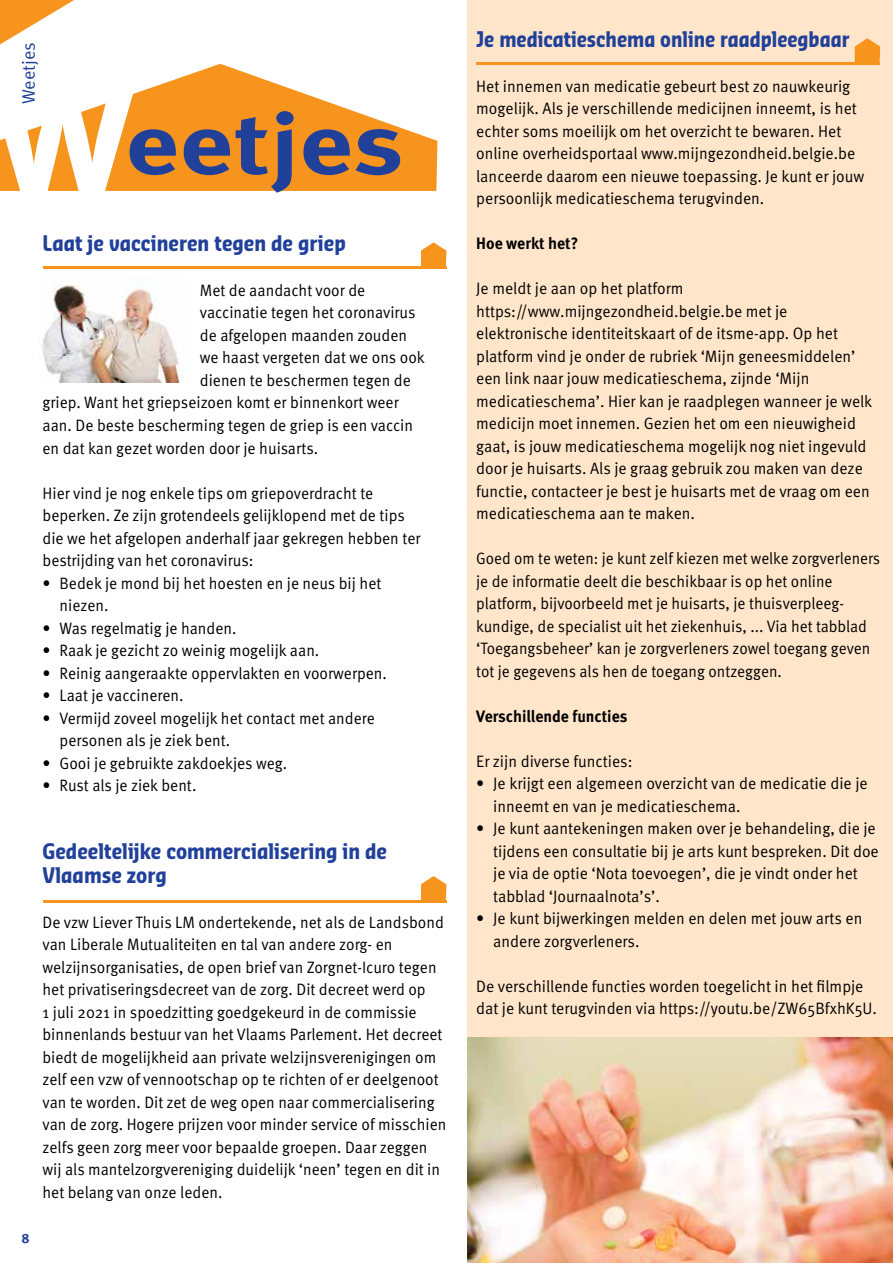
<style>
.page{position:relative;width:893px;height:1263px;background:#fff}
.page>*{position:absolute;margin:0;border:0;box-sizing:border-box;transform-origin:0 0}
.t1{font:700 85.2px "Meta Pro";color:#21409a;scale:1.23 1}
.t2{font:700 21px/24px "Sansa Con Pro";color:#21409a;scale:.94 1}
.t3{font:700 21px "Sansa Con Pro";color:#21409a;scale:.91 1}
.t4{font:18px "Meta Pro Norm";letter-spacing:-.005em;color:#21409a}
.t5{font:16.5px/22.5px "Meta Pro Norm";color:#000;scale:.94 1}
.t6{font:16.5px/22.5px "Meta Pro Norm";color:#000;scale:.95 1}
.t7{font:16.5px/22.5px "Meta Pro Norm";color:#000;scale:.92 1}
.t8{font:700 16.5px "Meta Pro";color:#000;scale:.95 1}
.t9{font:700 13.5px "Meta Pro";color:#21409a}
.s1{font-size:141.15px;color:#fff}
</style>
<div class="page">
<div style="left:468px;top:0;width:425px;height:1263px;background:#ffe6ca"></div>
<img style="left:468px;top:1037px;width:425px;height:226px">
<svg style="left:0;top:0;width:74px;height:44px"></svg>
<svg style="left:0;top:64px;width:437px;height:127px;fill:#f7941e"></svg>
<svg style="left:421px;top:242px;width:25px;height:25px"></svg>
<hr style="left:43px;top:267px;width:403px;height:2px;background:#f7941e">
<svg style="left:855px;top:38px;width:25px;height:25px"></svg>
<hr style="left:476px;top:63px;width:404px;height:2px;background:#f7941e">
<img style="left:41px;top:284px;width:141px;height:99px">
<svg style="left:421px;top:876px;width:25px;height:24px"></svg>
<hr style="left:43px;top:900px;width:403px;height:2px;background:#f7941e">
<p class="t4" style="left:15px;top:104px;width:63px;rotate:-90deg">Weetjes</p>
<h1 class="t1" style="left:-9px;top:78px;width:337px"><span class="s1">W</span>eetjes</h1>
<p class="t2" style="left:43px;top:231px;width:324px">Laat je vaccineren tegen de griep</p>
<p class="t5" style="left:200px;top:278px;width:177px">Met de aandacht voor de</p>
<p class="t5" style="left:200px;top:300px;width:231px">vaccinatie tegen het coronavirus</p>
<p class="t5" style="left:200px;top:323px;width:222px">de afgelopen maanden zouden</p>
<p class="t5" style="left:200px;top:345px;width:241px">we haast vergeten dat we ons ook</p>
<p class="t5" style="left:200px;top:368px;width:226px">dienen te beschermen tegen de</p>
<p class="t5" style="left:43px;top:390px;width:380px">griep. Want het griepseizoen komt er binnenkort weer</p>
<p class="t5" style="left:43px;top:413px;width:396px">aan. De beste bescherming tegen de griep is een vaccin</p>
<p class="t5" style="left:43px;top:435px;width:295px">en dat kan gezet worden door je huisarts.</p>
<p class="t5" style="left:43px;top:480px;width:404px">Hier vind je nog enkele tips om griepoverdracht te beperken. Ze zijn grotendeels gelijklopend met de tips die we het afgelopen anderhalf jaar gekregen hebben ter bestrijding van het coronavirus:</p>
<p class="t5" style="left:60px;top:570px;width:344px;text-indent:-17px">• Bedek je mond bij het hoesten en je neus bij het niezen.</p>
<p class="t5" style="left:43px;top:615px;width:208px">• Was regelmatig je handen.</p>
<p class="t5" style="left:43px;top:638px;width:296px">• Raak je gezicht zo weinig mogelijk aan.</p>
<p class="t5" style="left:43px;top:660px;width:368px">• Reinig aangeraakte oppervlakten en voorwerpen.</p>
<p class="t5" style="left:43px;top:683px;width:152px">• Laat je vaccineren.</p>
<p class="t5" style="left:60px;top:705px;width:337px;text-indent:-17px">• Vermijd zoveel mogelijk het contact met andere personen als je ziek bent.</p>
<p class="t5" style="left:43px;top:750px;width:262px">• Gooi je gebruikte zakdoekjes weg.</p>
<p class="t5" style="left:43px;top:773px;width:165px">• Rust als je ziek bent.</p>
<p class="t9" style="left:21px;top:1228px;width:10px">8</p>
<p class="t2" style="left:43px;top:839px;width:368px">Gedeeltelijke commercialisering in de<br>Vlaamse zorg</p>
<p class="t5" style="left:43px;top:910px;width:431px">De vzw Liever Thuis LM ondertekende, net als de Landsbond van Liberale Mutualiteiten en tal van andere zorg- en welzijnsorganisaties, de open brief van Zorgnet-Icuro tegen het privatiseringsdecreet van de zorg. Dit decreet werd op<br>1 juli 2021 in spoedzitting goedgekeurd in de commissie binnenlands bestuur van het Vlaams Parlement. Het decreet biedt de mogelijkheid aan private welzijnsverenigingen om zelf een vzw of vennootschap op te richten of er deelgenoot van te worden. Dit zet de weg open naar commercialisering van de zorg. Hogere prijzen voor minder service of misschien zelfs geen zorg meer voor bepaalde groepen. Daar zeggen wij als mantelzorgvereniging duidelijk ‘neen’ tegen en dit in het belang van onze leden.</p>
<p class="t3" style="left:476px;top:25px;width:412px">Je medicatieschema online raadpleegbaar</p>
<p class="t6" style="left:476px;top:74px;width:410px">Het innemen van medicatie gebeurt best zo nauwkeurig mogelijk. Als je verschillende medicijnen inneemt, is het echter soms moeilijk om het overzicht te bewaren. Het online overheidsportaal www.mijngezondheid.belgie.be lanceerde daarom een nieuwe toepassing. Je kunt er jouw persoonlijk medicatieschema terugvinden.</p>
<p class="t8" style="left:476px;top:231px;width:109px">Hoe werkt het?</p>
<p class="t6" style="left:476px;top:276px;width:418px">Je meldt je aan op het platform https://www.mijngezondheid.belgie.be met je elektronische identiteitskaart of de itsme-app. Op het platform vind je onder de rubriek ‘Mijn geneesmiddelen’ een link naar jouw medicatieschema, zijnde ‘Mijn medicatieschema’. Hier kan je raadplegen wanneer je welk medicijn moet innemen. Gezien het om een nieuwigheid gaat, is jouw medicatieschema mogelijk nog niet ingevuld door je huisarts. Als je graag gebruik zou maken van deze functie, contacteer je best je huisarts met de vraag om een medicatieschema aan te maken.</p>
<p class="t7" style="left:476px;top:546px;width:441px">Goed om te weten: je kunt zelf kiezen met welke zorgverleners je de informatie deelt die beschikbaar is op het online platform, bijvoorbeeld met je huisarts, je thuisverpleeg&shy;kundige, de specialist uit het ziekenhuis, ... Via het tabblad ‘Toegangsbeheer’ kan je zorgverleners zowel toegang geven tot je gegevens als hen de toegang ontzeggen.</p>
<p class="t8" style="left:476px;top:703px;width:161px">Verschillende functies</p>
<p class="t6" style="left:476px;top:749px;width:166px">Er zijn diverse functies:</p>
<p class="t6" style="left:493px;top:771px;width:396px;text-indent:-17px">• Je krijgt een algemeen overzicht van de medicatie die je inneemt en van je medicatieschema.</p>
<p class="t6" style="left:493px;top:816px;width:407px;text-indent:-17px">• Je kunt aantekeningen maken over je behandeling, die je tijdens een consultatie bij je arts kunt bespreken. Dit doe je via de optie ‘Nota toevoegen’, die je vindt onder het tabblad ‘Journaalnota’s’.</p>
<p class="t6" style="left:493px;top:906px;width:390px;text-indent:-17px">• Je kunt bijwerkingen melden en delen met jouw arts en andere zorgverleners.</p>
<p class="t6" style="left:476px;top:974px;width:423px">De verschillende functies worden toegelicht in het filmpje dat je kunt terugvinden via https://youtu.be/ZW65BfxhK5U.</p>
</div>
